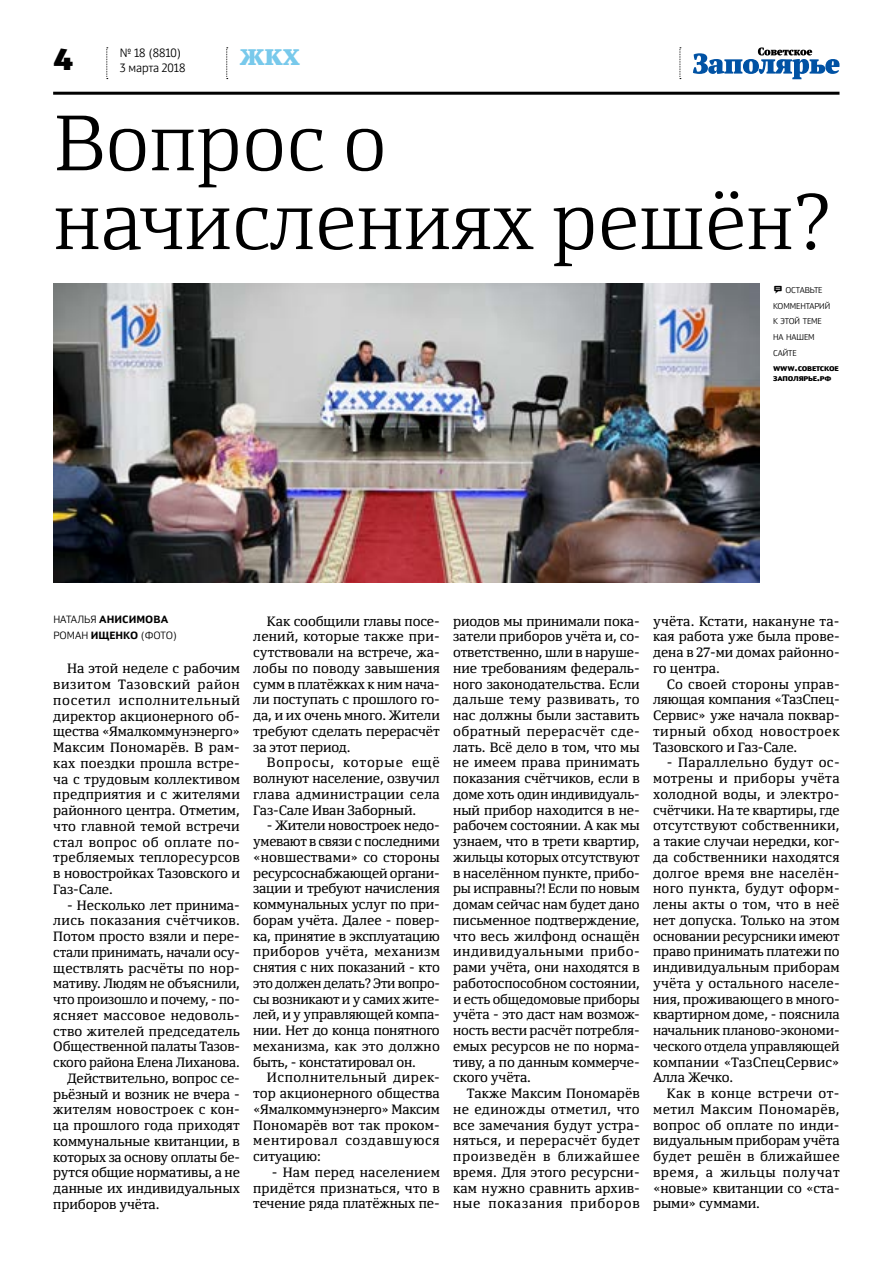
<style>
.page{position:relative;width:893px;height:1263px;background:#fff}
.page>*{position:absolute;margin:0;border:0;box-sizing:border-box;transform-origin:0 0}
.t1{font:300 78px/78.8px "Yefimov Serif";letter-spacing:-.005em;color:#000}
.t2{font:900 30px "Yefimov Sans";color:#000}
.t3{font:900 22.5px "Yefimov Serif";color:#78c9eb}
.t4{font:13.5px/15.8px "Yefimov Serif";letter-spacing:-.005em;color:#000;text-align:justify}
.t5{font:13.5px "Yefimov Serif";letter-spacing:.015em;color:#000}
.t6{font:13.5px "Yefimov Serif";letter-spacing:.025em;color:#000}
.t7{font:13.5px "Yefimov Serif";letter-spacing:.02em;color:#000}
.t8{font:300 12px/15.8px "Yefimov Sans";letter-spacing:-.005em;color:#000}
.t9{font:300 10.5px/15.8px "Yefimov Sans";letter-spacing:.005em;color:#000}
.t10{font:300 8.4px/15.8px "Yefimov Sans";letter-spacing:-.01em;color:#000}
.t11{font:900 6.9px/10.5px "Yefimov Sans";letter-spacing:-.025em;color:#000}
.s1{font-family:"Modern Pictograms";font-weight:400;font-size:12px}
.s2{font-size:9.75px}
.s3{font-weight:700}
</style>
<div class="page">
<svg style="left:106px;top:47px;width:2px;height:32px"></svg>
<svg style="left:679px;top:47px;width:2px;height:32px"></svg>
<svg style="left:226px;top:47px;width:2px;height:32px"></svg>
<hr style="left:53px;top:92px;width:786px;height:3px;background:#000">
<svg style="left:693px;top:47px;width:146px;height:32px"></svg>
<img style="left:53px;top:284px;width:707px;height:299px">
<h2 class="t2" style="left:53px;top:40px;width:22px">4</h2>
<p class="t8" style="left:120px;top:44px;width:67px">№ 18 (8810)<br>3 марта 2018</p>
<h3 class="t3" style="left:240px;top:42px;width:62px">ЖКХ</h3>
<h1 class="t1" style="left:53px;top:103px;width:779px">Вопрос о начислениях решён?</h1>
<p class="t10" style="left:773px;top:282px;width:59px"><span class="s1">b</span> оставьте комментарий к этой теме на нашем сайте</p>
<p class="t11" style="left:773px;top:363px;width:67px">WWW<span class="s2">.</span>СОВЕТСКОЕ<br>ЗАПОЛЯРЬЕ<span class="s2">.</span>РФ</p>
<p class="t9" style="left:53px;top:611px;width:125px">НАТАЛЬЯ <span class="s3">АНИСИМОВА<br></span>РОМАН <span class="s3">ИЩЕНКО</span> (ФОТО)</p>
<p class="t4" style="left:53px;top:660px;width:188px;text-indent:14px">На этой неделе с рабочим визитом Тазовский район посетил исполнительный директор акционерного об&shy;щества «Ямалкоммунэнерго» Максим Пономарёв. В рам&shy;ках поездки прошла встре&shy;ча с трудовым коллективом предприятия и с жителями районного центра. Отметим, что главной темой встречи стал вопрос об оплате по&shy;требляемых теплоресурсов в новостройках Тазовского и Газ-Сале.</p>
<p class="t4" style="left:67px;top:897px;width:174px">- Несколько лет принима-</p>
<p class="t6" style="left:53px;top:912px;width:188px">лись показания счётчиков.</p>
<p class="t4" style="left:53px;top:928px;width:188px">Потом просто взяли и пере-</p>
<p class="t4" style="left:53px;top:944px;width:188px">стали принимать, начали осу-</p>
<p class="t5" style="left:53px;top:959px;width:188px">ществлять расчёты по нор-</p>
<p class="t4" style="left:53px;top:975px;width:188px">мативу. Людям не объяснили,</p>
<p class="t4" style="left:53px;top:991px;width:188px">что произошло и почему, - по-</p>
<p class="t7" style="left:53px;top:1007px;width:188px">ясняет массовое недоволь-</p>
<p class="t4" style="left:53px;top:1023px;width:188px">ство жителей председатель</p>
<p class="t4" style="left:53px;top:1038px;width:188px">Общественной палаты Тазов-</p>
<p class="t4" style="left:53px;top:1054px;width:188px">ского района Елена Лиханова.</p>
<p class="t4" style="left:67px;top:1070px;width:174px">Действительно, вопрос се-</p>
<p class="t4" style="left:53px;top:1086px;width:188px">рьёзный и возник не вчера -</p>
<p class="t5" style="left:53px;top:1101px;width:188px">жителям новостроек с кон-</p>
<p class="t4" style="left:53px;top:1117px;width:188px">ца прошлого года приходят</p>
<p class="t4" style="left:53px;top:1133px;width:188px">коммунальные квитанции, в</p>
<p class="t4" style="left:53px;top:1149px;width:188px">которых за основу оплаты бе-</p>
<p class="t4" style="left:53px;top:1164px;width:188px">рутся общие нормативы, а не</p>
<p class="t4" style="left:53px;top:1180px;width:188px">данные их индивидуальных</p>
<p class="t4" style="left:53px;top:1196px;width:108px">приборов учёта.</p>
<p class="t4" style="left:253px;top:613px;width:188px;text-indent:14px">Как сообщили главы посе&shy;лений, которые также при&shy;сутствовали на встрече, жа&shy;лобы по поводу завышения сумм в платёжках к ним нача&shy;ли поступать с прошлого го&shy;да, и их очень много. Жители требуют сделать перерасчёт за этот период.</p>
<p class="t4" style="left:253px;top:754px;width:188px;text-indent:14px">Вопросы, которые ещё волнуют население, озвучил глава администрации села Газ-Сале Иван Заборный.</p>
<p class="t4" style="left:253px;top:817px;width:188px;text-indent:14px">- Жители новостроек недо&shy;умевают в связи с последними «новшествами» со стороны ресурсоснабжающей органи&shy;зации и требуют начисления коммунальных услуг по при&shy;борам учёта. Далее - повер&shy;ка, принятие в эксплуатацию приборов учёта, механизм снятия с них показаний - кто это должен делать? Эти вопро&shy;сы возникают и у самих жите&shy;лей, и у управляющей компа&shy;нии. Нет до конца понятного механизма, как это должно быть, - констатировал он.</p>
<p class="t4" style="left:253px;top:1069px;width:188px;text-indent:14px">Исполнительный дирек&shy;тор акционерного общества «Ямалкоммунэнерго» Максим Пономарёв вот так проком&shy;ментировал создавшуюся ситуацию:</p>
<p class="t4" style="left:253px;top:1164px;width:188px;text-indent:19px">- Нам перед населением придётся признаться, что в течение ряда платёжных пе-</p>
<p class="t4" style="left:453px;top:613px;width:188px">риодов мы принимали пока&shy;затели приборов учёта и, со&shy;ответственно, шли в наруше&shy;ние требованиям федераль&shy;ного законодательства. Если дальше тему развивать, то нас должны были заставить обратный перерасчёт сде&shy;лать. Всё дело в том, что мы не имеем права принимать показания счётчиков, если в доме хоть один индивидуаль&shy;ный прибор находится в не&shy;рабочем состоянии. А как мы узнаем, что в трети квартир, жильцы которых отсутствуют в населённом пункте, прибо&shy;ры исправны?! Если по новым домам сейчас нам будет дано письменное подтверждение, что весь жилфонд оснащён индивидуальными прибо&shy;рами учёта, они находятся в работоспособном состоянии, и есть общедомовые приборы учёта - это даст нам возмож&shy;ность вести расчёт потребля&shy;емых ресурсов не по норма&shy;тиву, а по данным коммерче&shy;ского учёта.</p>
<p class="t4" style="left:453px;top:1085px;width:188px;text-indent:14px">Также Максим Пономарёв не единожды отметил, что все замечания будут устра&shy;няться, и перерасчёт будет произведён в ближайшее время. Для этого ресурсни&shy;кам нужно сравнить архив&shy;ные показания приборов</p>
<p class="t4" style="left:653px;top:613px;width:188px">учёта. Кстати, накануне та&shy;кая работа уже была прове&shy;дена в 27-ми домах районно&shy;го центра.</p>
<p class="t4" style="left:653px;top:676px;width:188px;text-indent:14px">Со своей стороны управ&shy;ляющая компания «ТазСпец-Сервис» уже начала поквар&shy;тирный обход новостроек Тазовского и Газ-Сале.</p>
<p class="t4" style="left:653px;top:754px;width:188px;text-indent:14px">- Параллельно будут ос&shy;мотрены и приборы учёта холодной воды, и электро&shy;счётчики. На те квартиры, где отсутствуют собственники, а такие случаи нередки, ког&shy;да собственники находятся долгое время вне населён&shy;ного пункта, будут оформ&shy;лены акты о том, что в неё нет допуска. Только на этом основании ресурсники имеют право принимать платежи по индивидуальным приборам учёта у остального населе&shy;ния, проживающего в много&shy;квартирном доме, - пояснила начальник планово-экономи&shy;ческого отдела управляющей компании «ТазСпецСервис» Алла Жечко.</p>
<p class="t4" style="left:653px;top:1085px;width:188px;text-indent:14px">Как в конце встречи от&shy;метил Максим Пономарёв, вопрос об оплате по инди&shy;видуальным приборам учёта будет решён в ближайшее время, а жильцы получат «новые» квитанции со «ста&shy;рыми» суммами.</p>
</div>
